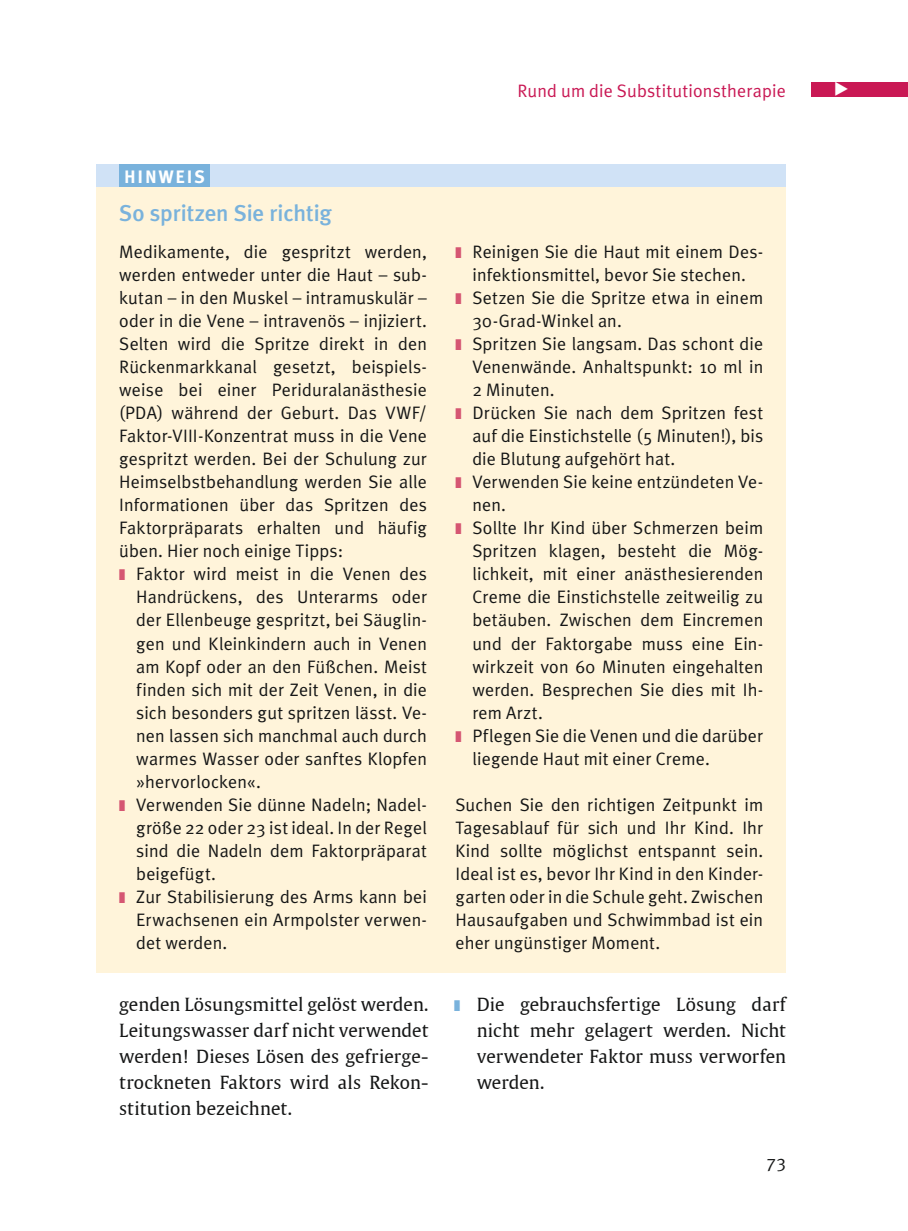
<style>
.page{position:relative;width:908px;height:1231px;background:#fff}
.page>*{position:absolute;margin:0;border:0;box-sizing:border-box;transform-origin:0 0}
.t1{font:500 23px "Meta Plus";letter-spacing:-.005em;color:#79b2dc}
.t2{font:18px/23px "Meta Plus Normal";letter-spacing:.01em;color:#151616;text-align:justify}
.t3{font:18px/26px "Thieme Gulliver 2008";color:#151616;text-align:justify}
.t4{font:18px "Meta Plus Normal";letter-spacing:.01em;color:#c91854}
.t5{font:700 18px "Meta Plus";letter-spacing:.095em;color:#fff}
.s1{font-family:"European Pi Three";color:#d55672}
.s2{font-family:"European Pi Three";color:#79b2dc}
</style>
<div class="page">
<div style="left:811px;top:82px;width:96px;height:14px;background:#c91854"></div>
<div style="left:96px;top:164px;width:689px;height:23px;background:#d0e2f6"></div>
<div style="left:119px;top:164px;width:91px;height:23px;background:#79b2dc"></div>
<div style="left:96px;top:187px;width:689px;height:785px;background:#fff4da"></div>
<p class="t5" style="left:124px;top:170px;width:82px">HINWEIS</p>
<p class="t1" style="left:119px;top:204px;width:214px">So spritzen Sie richtig</p>
<p class="t2" style="left:119px;top:242px;width:309px">Medikamente, die gespritzt werden, werden entweder unter die Haut – sub&shy;kutan – in den Muskel – intramuskulär – oder in die Vene – intravenös – injiziert.<br>Selten wird die Spritze direkt in den Rückenmarkkanal gesetzt, beispiels&shy;weise bei einer Periduralanästhesie (PDA) während der Geburt. Das VWF/ Faktor-VIII-Konzentrat muss in die Vene gespritzt werden. Bei der Schulung zur Heimselbstbehandlung werden Sie alle Informationen über das Spritzen des Faktorpräparats erhalten und häufig üben. Hier noch einige Tipps:</p>
<p class="t2" style="left:136px;top:564px;width:292px;text-indent:-17px"><span class="s1">-</span> Faktor wird meist in die Venen des Handrückens, des Unterarms oder der Ellenbeuge gespritzt, bei Säuglin&shy;gen und Kleinkindern auch in Venen am Kopf oder an den Füßchen. Meist finden sich mit der Zeit Venen, in die sich besonders gut spritzen lässt. Ve&shy;nen lassen sich manchmal auch durch warmes Wasser oder sanftes Klopfen »hervorlocken«.</p>
<p class="t2" style="left:136px;top:794px;width:292px;text-indent:-17px"><span class="s1">-</span> Verwenden Sie dünne Nadeln; Nadel&shy;größe 22 oder 23 ist ideal. In der Regel sind die Nadeln dem Faktorpräparat beigefügt.</p>
<p class="t2" style="left:136px;top:886px;width:292px;text-indent:-17px"><span class="s1">-</span> Zur Stabilisierung des Arms kann bei Erwachsenen ein Armpolster verwen&shy;det werden.</p>
<p class="t4" style="left:517px;top:84px;width:270px">Rund um die Substitutionstherapie</p>
<p class="t2" style="left:455px;top:242px;width:309px;text-align:center"><span class="s1">-</span> Reinigen Sie die Haut mit einem Des&shy;infektionsmittel, bevor Sie stechen.</p>
<p class="t2" style="left:472px;top:288px;width:292px;text-indent:-17px"><span class="s1">-</span> Setzen Sie die Spritze etwa in einem<br>30-Grad-Winkel an.</p>
<p class="t2" style="left:472px;top:334px;width:292px;text-indent:-17px"><span class="s1">-</span> Spritzen Sie langsam. Das schont die Venenwände. Anhaltspunkt: 10 ml in 2 Minuten.</p>
<p class="t2" style="left:472px;top:403px;width:292px;text-indent:-17px"><span class="s1">-</span> Drücken Sie nach dem Spritzen fest auf die Einstichstelle (5 Minuten!), bis die Blutung aufgehört hat.</p>
<p class="t2" style="left:472px;top:472px;width:292px;text-indent:-17px"><span class="s1">-</span> Verwenden Sie keine entzündeten Ve&shy;nen.</p>
<p class="t2" style="left:472px;top:518px;width:292px;text-indent:-17px"><span class="s1">-</span> Sollte Ihr Kind über Schmerzen beim Spritzen klagen, besteht die Mög&shy;lichkeit, mit einer anästhesierenden Creme die Einstichstelle zeitweilig zu betäuben. Zwischen dem Eincremen und der Faktorgabe muss eine Ein&shy;wirkzeit von 60 Minuten eingehalten werden. Besprechen Sie dies mit Ih&shy;rem Arzt.</p>
<p class="t2" style="left:472px;top:725px;width:292px;text-indent:-17px"><span class="s1">-</span> Pflegen Sie die Venen und die darüber liegende Haut mit einer Creme.</p>
<p class="t2" style="left:455px;top:794px;width:309px">Suchen Sie den richtigen Zeitpunkt im Tagesablauf für sich und Ihr Kind. Ihr Kind sollte möglichst entspannt sein.<br>Ideal ist es, bevor Ihr Kind in den Kinder&shy;garten oder in die Schule geht. Zwischen Hausaufgaben und Schwimmbad ist ein eher ungünstiger Moment.</p>
<p class="t3" style="left:119px;top:992px;width:311px">genden Lösungsmittel gelöst werden.<br>Leitungswasser darf nicht verwendet werden! Dieses Lösen des gefrierge&shy;trockneten Faktors wird als Rekon&shy;stitution bezeichnet.</p>
<p class="t3" style="left:476px;top:992px;width:310px;text-indent:-23px"><span class="s2">-</span> Die gebrauchsfertige Lösung darf nicht mehr gelagert werden. Nicht verwendeter Faktor muss verworfen werden.</p>
<p class="t2" style="left:766px;top:1151px;width:21px">73</p>
</div>
